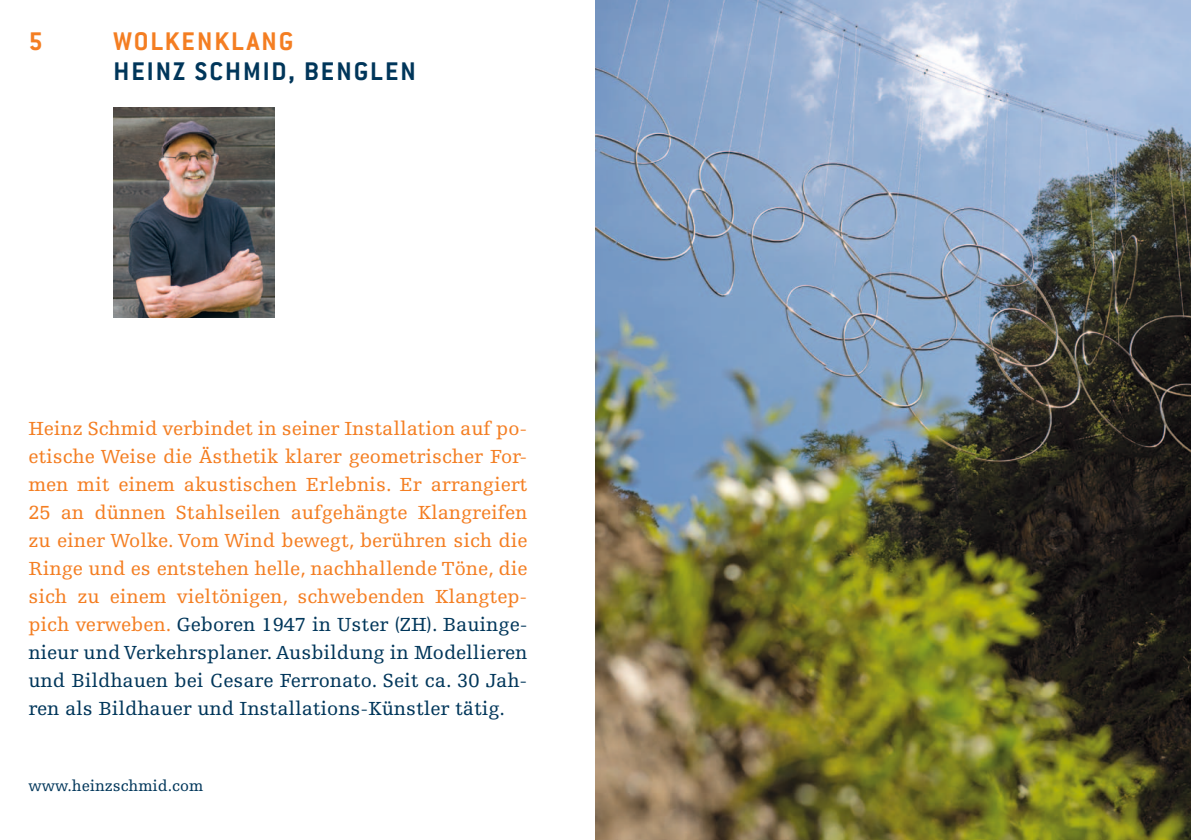
<style>
.page{position:relative;width:1191px;height:840px;background:#fff}
.page>*{position:absolute;margin:0;border:0;box-sizing:border-box;transform-origin:0 0}
.t1{font:700 28px "Conduit ITC";letter-spacing:.075em;color:#00365a}
.t2{font:700 28px "Conduit ITC";letter-spacing:.075em;color:#f47e22}
.t3{font:20px/28px "Egyptienne F";color:#f47e22;text-align:justify}
.t4{font:16px "Egyptienne F";color:#00365a}
.s1{color:#00365a}
</style>
<div class="page">
<img style="left:113px;top:108px;width:161px;height:210px">
<img style="left:595px;top:0;width:596px;height:839px">
<h1 class="t2" style="left:28px;top:25px;width:16px">5</h1>
<h1 class="t2" style="left:113px;top:25px;width:134px">WOLKENKLANG</h1>
<h1 class="t1" style="left:28px;top:55px;width:51px">H</h1>
<h1 class="t1" style="left:131px;top:55px;width:282px">EINZ SCHMID, BENGLEN</h1>
<p class="t3" style="left:28px;top:414px;width:500px">Heinz Schmid verbindet in seiner Installation auf po&shy;etische Weise die Ästhetik klarer geometrischer For&shy;men mit einem akustischen Erlebnis. Er arrangiert 25 an dünnen Stahlseilen aufgehängte Klangreifen zu einer Wolke. Vom Wind bewegt, berühren sich die Ringe und es entstehen helle, nachhallende Töne, die sich zu einem vieltönigen, schwebenden Klangtep&shy;pich verweben. <span class="s1">Geboren 1947 in Uster (ZH). Bauinge&shy;nieur und Verkehrsplaner. Ausbildung in Modellieren und Bildhauen bei Cesare Ferronato. Seit ca. 30 Jah&shy;ren als Bildhauer und Installations-Künstler tätig.</span></p>
<p class="t4" style="left:28px;top:777px;width:176px">www.heinzschmid.com</p>
</div>
